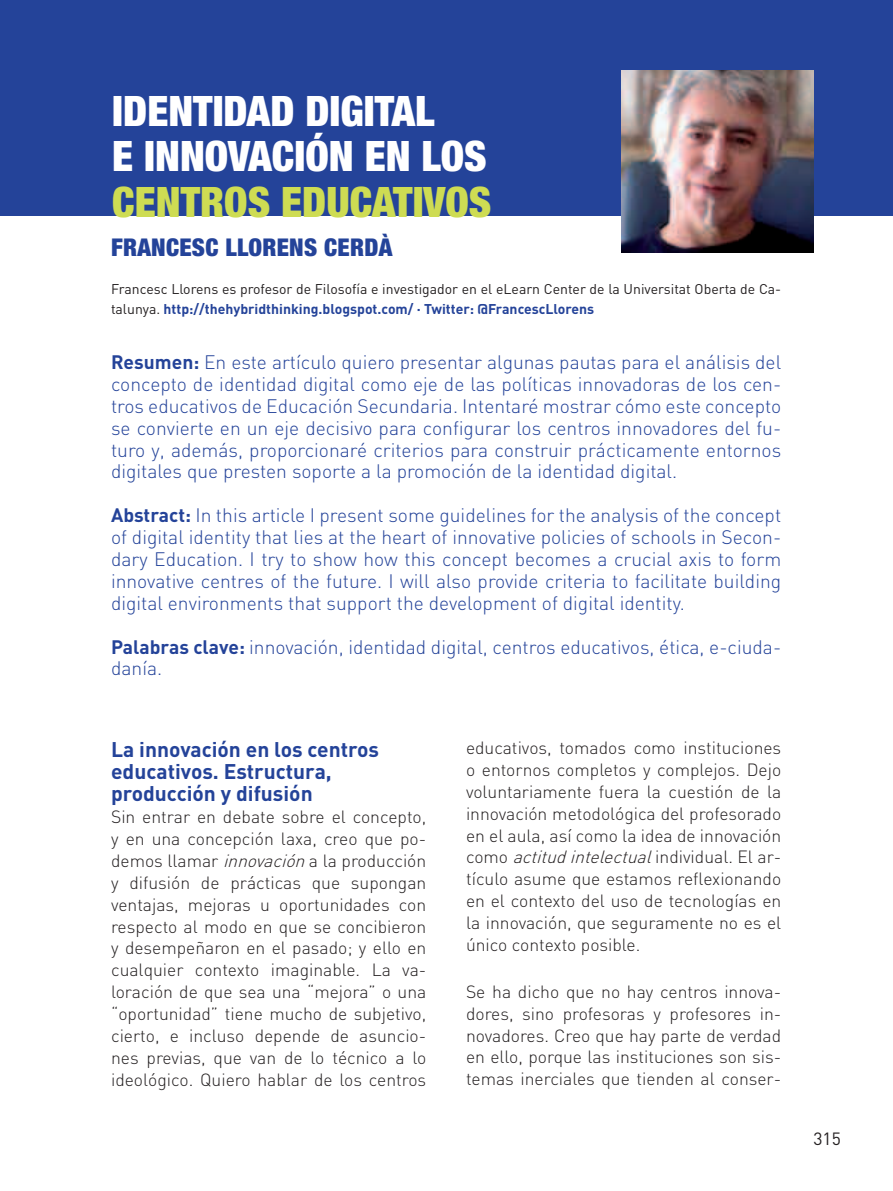
<style>
.page{position:relative;width:893px;height:1191px;background:#fff}
.page>*{position:absolute;margin:0;border:0;box-sizing:border-box;transform-origin:0 0}
.t1{font:900 condensed 42px/45.5px "Helvetica Neue";color:#fff}
.t2{font:900 condensed 42px "Helvetica Neue";color:#cedc53}
.t3{font:900 condensed 24.5px "Helvetica Neue";letter-spacing:.01em;color:#244399}
.t4{font:700 21px/21.9px "DIN";color:#244399}
.t5{font:300 19.25px/21.9px "DIN";color:#244399;text-align:justify}
.t6{font:300 17.5px/21.9px "DIN";color:#231f20;text-align:justify}
.t7{font:17.5px "DIN";color:#231f20}
.t8{font:14px/19.2px "DIN";color:#231f20}
.s1{font-weight:700;color:#244399}
.s2{font-weight:700}
.s3{font-style:italic}
</style>
<div class="page">
<div style="left:0;top:0;width:892px;height:216px;background:#244399"></div>
<img style="left:621px;top:71px;width:192px;height:182px">
<h1 class="t1" style="left:112px;top:92px;width:376px">IDENTIDAD DIGITAL<br>E INNOVACIÓN EN LOS</h1>
<h1 class="t2" style="left:112px;top:187px;width:380px">CENTROS EDUCATIVOS</h1>
<h2 class="t3" style="left:111px;top:238px;width:283px">FRANCESC LLORENS CERDÀ</h2>
<p class="t8" style="left:111px;top:281px;width:671px">Francesc Llorens es profesor de Filosofía e investigador en el eLearn Center de la Universitat Oberta de Ca&shy;talunya. <span class="s1">http://thehybridthinking.blogspot.com/ · Twitter: @FrancescLlorens</span></p>
<p class="t5" style="left:111px;top:353px;width:671px"><span class="s2">Resumen:</span> En este artículo quiero presentar algunas pautas para el análisis del concepto de identidad digital como eje de las políticas innovadoras de los cen&shy;tros educativos de Educación Secundaria. Intentaré mostrar cómo este concepto se convierte en un eje decisivo para configurar los centros innovadores del fu&shy;turo y, además, proporcionaré criterios para construir prácticamente entornos digitales que presten soporte a la promoción de la identidad digital.</p>
<p class="t5" style="left:111px;top:506px;width:671px"><span class="s2">Abstract:</span> In this article I present some guidelines for the analysis of the concept of digital identity that lies at the heart of innovative policies of schools in Secon&shy;dary Education. I try to show how this concept becomes a crucial axis to form innovative centres of the future. I will also provide criteria to facilitate building digital environments that support the development of digital identity.</p>
<p class="t5" style="left:111px;top:638px;width:671px"><span class="s2">Palabras clave:</span> innovación, identidad digital, centros educativos, ética, e-ciuda&shy;danía.</p>
<p class="t4" style="left:111px;top:741px;width:269px">La innovación en los centros educativos. Estructura, producción y difusión</p>
<p class="t6" style="left:111px;top:807px;width:317px">Sin entrar en debate sobre el concepto, y en una concepción laxa, creo que po&shy;demos llamar <span class="s3">innovación</span> a la producción y difusión de prácticas que supongan ventajas, mejoras u oportunidades con respecto al modo en que se concibieron y desempeñaron en el pasado; y ello en cualquier contexto imaginable. La va&shy;loración de que sea una “mejora” o una “oportunidad” tiene mucho de subjetivo, cierto, e incluso depende de asuncio&shy;nes previas, que van de lo técnico a lo ideológico. Quiero hablar de los centros</p>
<p class="t6" style="left:466px;top:738px;width:317px">educativos, tomados como instituciones o entornos completos y complejos. Dejo voluntariamente fuera la cuestión de la innovación metodológica del profesorado en el aula, así como la idea de innovación como <span class="s3">actitud intelectual</span>individual. El ar&shy;tículo asume que estamos reflexionando en el contexto del uso de tecnologías en la innovación, que seguramente no es el único contexto posible.</p>
<p class="t6" style="left:466px;top:982px;width:317px">Se ha dicho que no hay centros innova&shy;dores, sino profesoras y profesores in&shy;novadores. Creo que hay parte de verdad en ello, porque las instituciones son sis&shy;temas inerciales que tienden al conser-</p>
<p class="t7" style="left:813px;top:1131px;width:29px">315</p>
</div>
